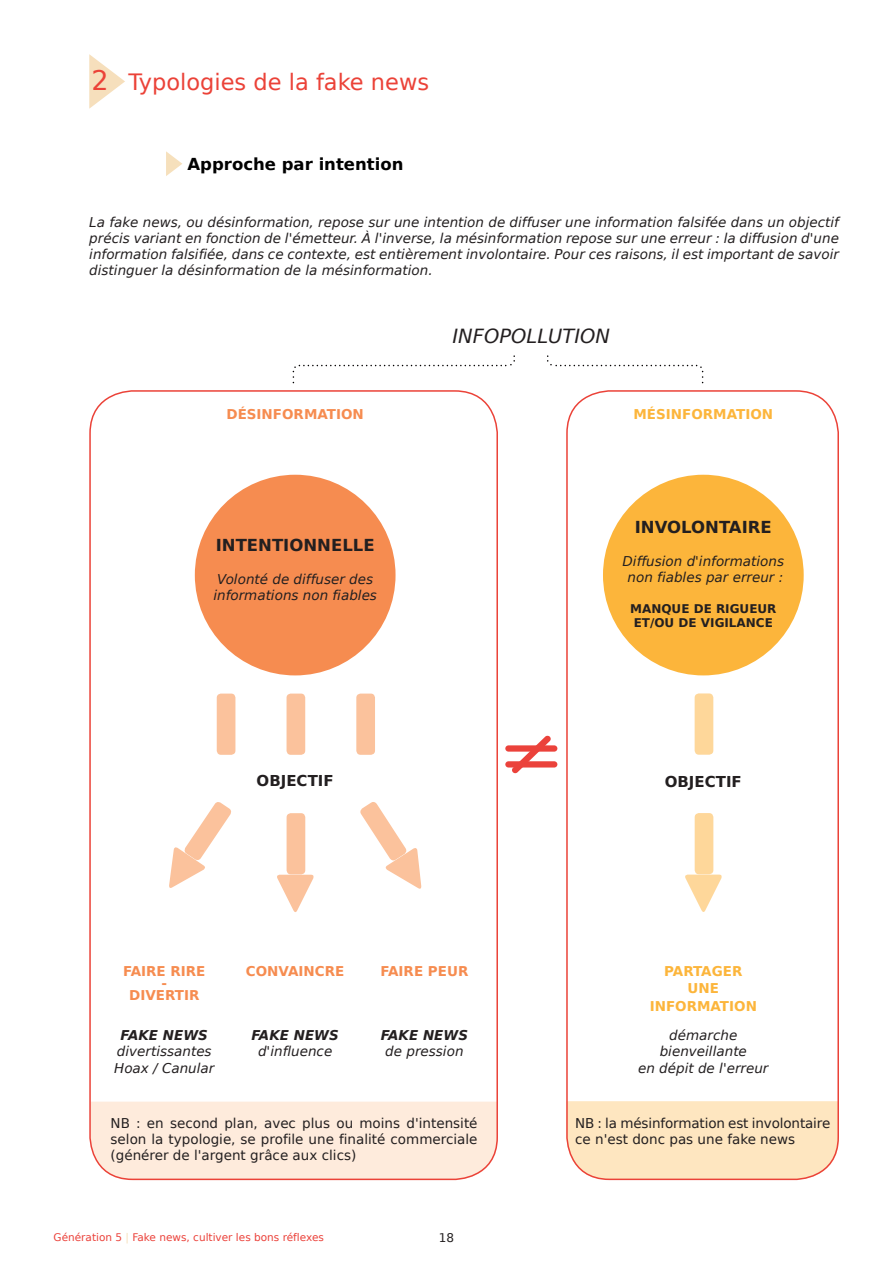
<style>
.page{position:relative;width:893px;height:1263px;background:#fff}
.page>*{position:absolute;margin:0;border:0;box-sizing:border-box;transform-origin:0 0}
.t1{font:22.5px "Bitstream Vera Sans";color:#eb4238}
.t2{font:italic 19.5px "Bitstream Vera Sans";color:#231f20}
.t3{font:700 16.5px "Bitstream Vera Sans";color:#231f20}
.t4{font:700 16.5px "Bitstream Vera Sans";color:#000}
.t5{font:700 15px "Bitstream Vera Sans";color:#231f20}
.t6{font:italic 13.5px/16.2px "Bitstream Vera Sans";color:#231f20}
.t7{font:13.5px/16.2px "Bitstream Vera Sans";color:#231f20;text-align:justify}
.t8{font:700 13.5px/12px "Bitstream Vera Sans";color:#f68c50;text-align:center}
.t9{font:700 13.5px/16.2px "Bitstream Vera Sans";color:#fcb53b;text-align:center}
.t10{font:italic 700 13.5px "Bitstream Vera Sans";color:#231f20}
.t11{font:700 12px/14.4px "Bitstream Vera Sans";color:#231f20}
.t12{font:12px "Bitstream Vera Sans";color:#231f20}
.t13{font:10.5px "Bitstream Vera Sans";color:#eb423b}
.s1{font-size:27px}
.s2{color:#f6e0bc}
</style>
<div class="page">
<div style="left:569px;top:1101px;width:270px;height:79px;background:#fee6c0"></div>
<svg style="left:89px;top:54px;width:36px;height:55px"></svg>
<svg style="left:166px;top:151px;width:16px;height:25px"></svg>
<div style="left:92px;top:1102px;width:406px;height:78px;background:#feebdc"></div>
<div style="left:195px;top:475px;width:201px;height:200px;background:#f68c50;border-radius:50%"></div>
<div style="left:217px;top:693px;width:18px;height:62px;background:#fbc29c;border-radius:4px"></div>
<div style="left:287px;top:693px;width:18px;height:62px;background:#fbc29c;border-radius:4px"></div>
<div style="left:356px;top:693px;width:19px;height:62px;background:#fbc29c;border-radius:4px"></div>
<div style="left:287px;top:813px;width:18px;height:61px;background:#fbc29c;border-radius:4px"></div>
<svg style="left:169px;top:802px;width:62px;height:86px"></svg>
<svg style="left:360px;top:802px;width:62px;height:87px"></svg>
<svg style="left:277px;top:875px;width:37px;height:37px"></svg>
<div style="left:603px;top:475px;width:201px;height:200px;background:#fcb53b;border-radius:50%"></div>
<div style="left:566px;top:390px;width:273px;height:790px;border:2px solid #eb4238;border-radius:43px"></div>
<div style="left:505px;top:745px;width:52px;height:7px;background:#eb423b;border-radius:3px"></div>
<div style="left:505px;top:761px;width:52px;height:6px;background:#eb423b;border-radius:3px"></div>
<svg style="left:512px;top:735px;width:39px;height:38px"></svg>
<div style="left:695px;top:693px;width:18px;height:62px;background:#fed79a;border-radius:4px"></div>
<div style="left:695px;top:813px;width:18px;height:61px;background:#fed79a;border-radius:4px"></div>
<svg style="left:685px;top:874px;width:37px;height:38px"></svg>
<svg style="left:293px;top:355px;width:222px;height:28px"></svg>
<svg style="left:547px;top:355px;width:156px;height:28px"></svg>
<h1 class="t1" style="left:91px;top:69px;width:339px"><span class="s1">2</span> Typologies de la fake news</h1>
<p class="t4" style="left:187px;top:155px;width:218px">Approche par intention</p>
<p class="t6" style="left:89px;top:214px;width:751px;text-align:justify">La fake news, ou désinformation, repose sur une intention de diffuser une information falsifée dans un objectif précis variant en fonction de l'émetteur. À l'inverse, la mésinformation repose sur une erreur : la diffusion d'une information falsifiée, dans ce contexte, est entièrement involontaire. Pour ces raisons, il est important de savoir distinguer la désinformation de la mésinformation.</p>
<p class="t8" style="left:226px;top:408px;width:139px">DÉSINFORMATION</p>
<p class="t3" style="left:216px;top:536px;width:160px">INTENTIONNELLE</p>
<p class="t6" style="left:213px;top:571px;width:165px">Volonté de diffuser des informations non fiables</p>
<p class="t5" style="left:257px;top:772px;width:79px">OBJECTIF</p>
<h2 class="t2" style="left:453px;top:325px;width:159px">INFOPOLLUTION</h2>
<p class="t9" style="left:633px;top:406px;width:141px">MÉSINFORMATION</p>
<p class="t3" style="left:635px;top:518px;width:139px">INVOLONTAIRE</p>
<p class="t6" style="left:622px;top:553px;width:163px;text-align:center">Diffusion d'informations non fiables par erreur :</p>
<p class="t11" style="left:630px;top:601px;width:148px">MANQUE DE RIGUEUR<br>ET/OU DE VIGILANCE</p>
<p class="t5" style="left:665px;top:773px;width:79px">OBJECTIF</p>
<p class="t8" style="left:123px;top:966px;width:84px">FAIRE RIRE -<br>DIVERTIR</p>
<p class="t8" style="left:246px;top:966px;width:100px">CONVAINCRE</p>
<p class="t8" style="left:380px;top:966px;width:89px">FAIRE PEUR</p>
<p class="t10" style="left:121px;top:1028px;width:89px">FAKE NEWS</p>
<p class="t6" style="left:114px;top:1044px;width:102px">divertissantes<br>Hoax / Canular</p>
<p class="t10" style="left:251px;top:1028px;width:89px">FAKE NEWS</p>
<p class="t6" style="left:258px;top:1044px;width:76px">d'influence</p>
<p class="t10" style="left:381px;top:1028px;width:89px">FAKE NEWS</p>
<p class="t6" style="left:385px;top:1044px;width:80px">de pression</p>
<p class="t9" style="left:664px;top:963px;width:80px">PARTAGER<br>UNE</p>
<p class="t9" style="left:650px;top:998px;width:109px">INFORMATION</p>
<p class="t6" style="left:638px;top:1027px;width:132px;text-align:center">démarche bienveillante<br>en dépit de l'erreur</p>
<p class="t7" style="left:111px;top:1115px;width:369px">NB : en second plan, avec plus ou moins d'intensité selon la typologie, se profile une finalité commerciale (générer de l'argent grâce aux clics)</p>
<p class="t13" style="left:54px;top:1231px;width:272px">Génération 5 <span class="s2">|</span> Fake news, cultiver les bons réflexes</p>
<p class="t12" style="left:439px;top:1230px;width:17px">18</p>
<p class="t7" style="left:575px;top:1115px;width:257px">NB : la mésinformation est involontaire ce n'est donc pas une fake news</p>
</div>
